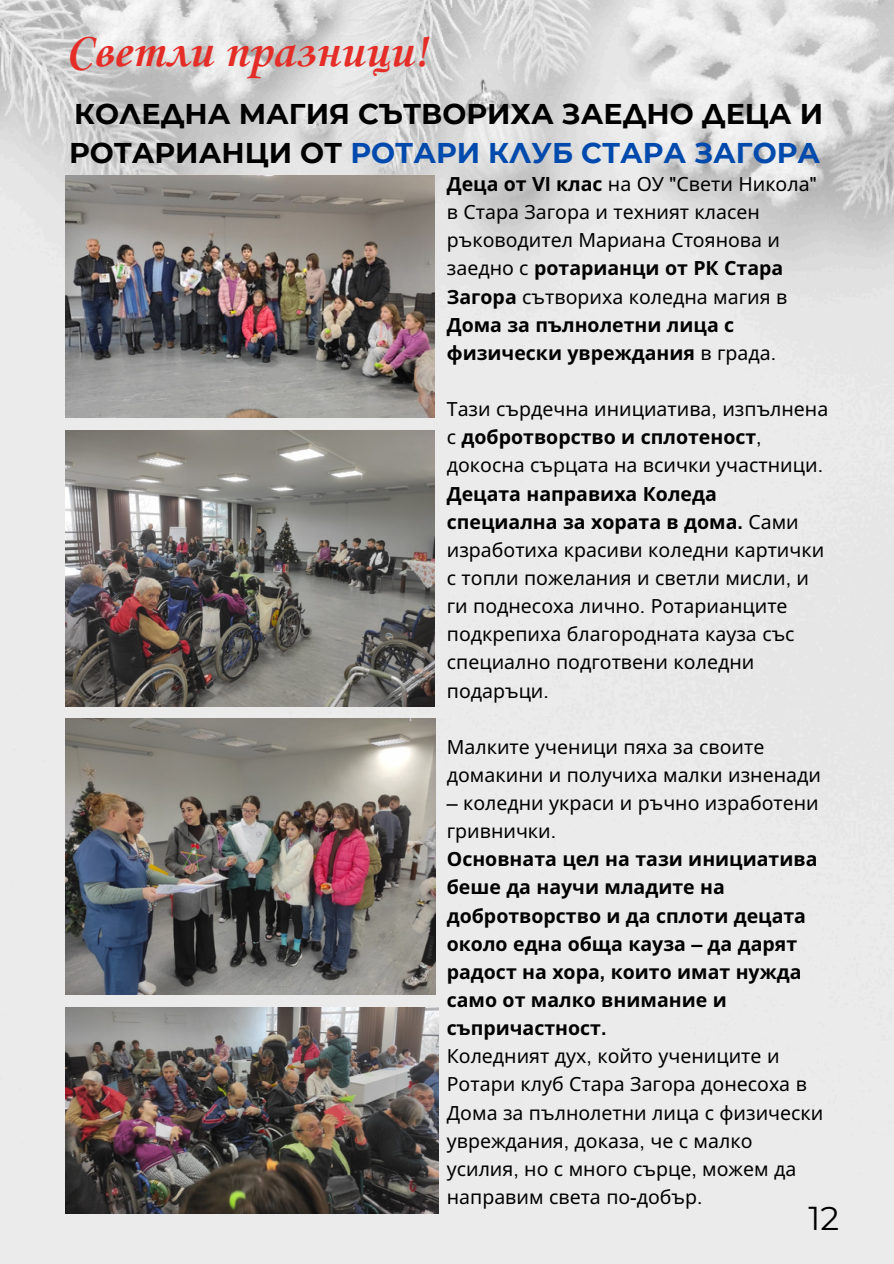
<style>
.page{position:relative;width:894px;height:1264px;background:#fff}
.page>*{position:absolute;margin:0;border:0;box-sizing:border-box;transform-origin:0 0}
.t1{font:700 49.5px "Corsiva";color:#e52d27}
.t2{font:33px "Montserrat";color:#000}
.t3{font:700 28.5px/39.3px "Montserrat";color:#000}
.t4{font:19.5px/28.2px "Noto Sans";color:#000}
.t5{font:700 19.5px/28.2px "Noto Sans";color:#000}
.s1{color:#004aad}
.s2{font-weight:700}
.s3{font-family:"Arial MT Pro";font-weight:700}
.s4{font-family:"Arial MT Pro"}
.s5{font-weight:400}
.s6{font-family:"Arial MT Pro";font-weight:400}
</style>
<div class="page">
<img style="left:0;top:0;width:893px;height:1263px">
<img style="left:66px;top:430px;width:369px;height:276px">
<img style="left:66px;top:176px;width:369px;height:242px">
<img style="left:66px;top:719px;width:369px;height:275px">
<img style="left:66px;top:1007px;width:372px;height:206px">
<p class="t1" style="left:66px;top:27px;width:364px">Светли празници!</p>
<p class="t3" style="left:69px;top:94px;width:755px">КОЛЕДНА МАГИЯ СЪТВОРИХА ЗАЕДНО ДЕЦА И<br>РОТАРИАНЦИ ОТ <span class="s1">РОТАРИ КЛУБ СТАРА ЗАГОРА</span></p>
<h1 class="t4" style="left:446px;top:169px;width:371px"><span class="s2">Деца от</span> <span class="s3">VI</span> <span class="s2">клас</span> на ОУ <span class="s4">"</span>Свети Никола<span class="s4">" </span>в Стара Загора и техният класен ръководител Мариана Стоянова и заедно с <span class="s2">ротарианци от РК Стара<br>Загора</span> сътвориха коледна магия в<br><span class="s2">Дома за пълнолетни лица с физически увреждания</span> в града<span class="s4">.</span></h1>
<h2 class="t4" style="left:446px;top:394px;width:383px">Тази сърдечна инициатива<span class="s4">,</span> изпълнена с <span class="s2">добротворство и сплотеност</span><span class="s4">, </span>докосна сърцата на всички участници<span class="s4">.<br></span><span class="s2">Децата направиха Коледа специална за хората в дома</span><span class="s3">.</span> Сами изработиха красиви коледни картички с топли пожелания и светли мисли<span class="s4">,</span> и ги поднесоха лично<span class="s4">.</span> Ротарианците</h2>
<p class="t4" style="left:446px;top:619px;width:349px">подкрепиха благородната кауза със специално подготвени коледни подаръци<span class="s4">.</span></p>
<p class="t4" style="left:446px;top:732px;width:375px">Малките ученици пяха за своите домакини и получиха малки изненади</p>
<p class="t4" style="left:446px;top:788px;width:373px"><span class="s4">–</span> коледни украси и ръчно изработени гривнички<span class="s4">.<br></span><span class="s2">Основната цел на тази инициатива</span></p>
<p class="t5" style="left:446px;top:872px;width:360px">беше да научи младите на добротворство и да сплоти децата около една обща кауза <span class="s4">–</span> да дарят радост на хора<span class="s4">,</span> които имат нужда само от малко внимание и съпричастност<span class="s4">.<br></span><span class="s5">Коледният дух</span><span class="s6">,</span> <span class="s5">който учениците и</span></p>
<p class="t4" style="left:446px;top:1069px;width:378px">Ротари клуб Стара Загора донесоха в<br>Дома за пълнолетни лица с физически увреждания<span class="s4">,</span> доказа<span class="s4">,</span> че с малко усилия<span class="s4">,</span> но с много сърце<span class="s4">,</span> можем да направим света по<span class="s4">-</span>добър<span class="s4">.</span></p>
<p class="t2" style="left:808px;top:1197px;width:32px">12</p>
</div>
